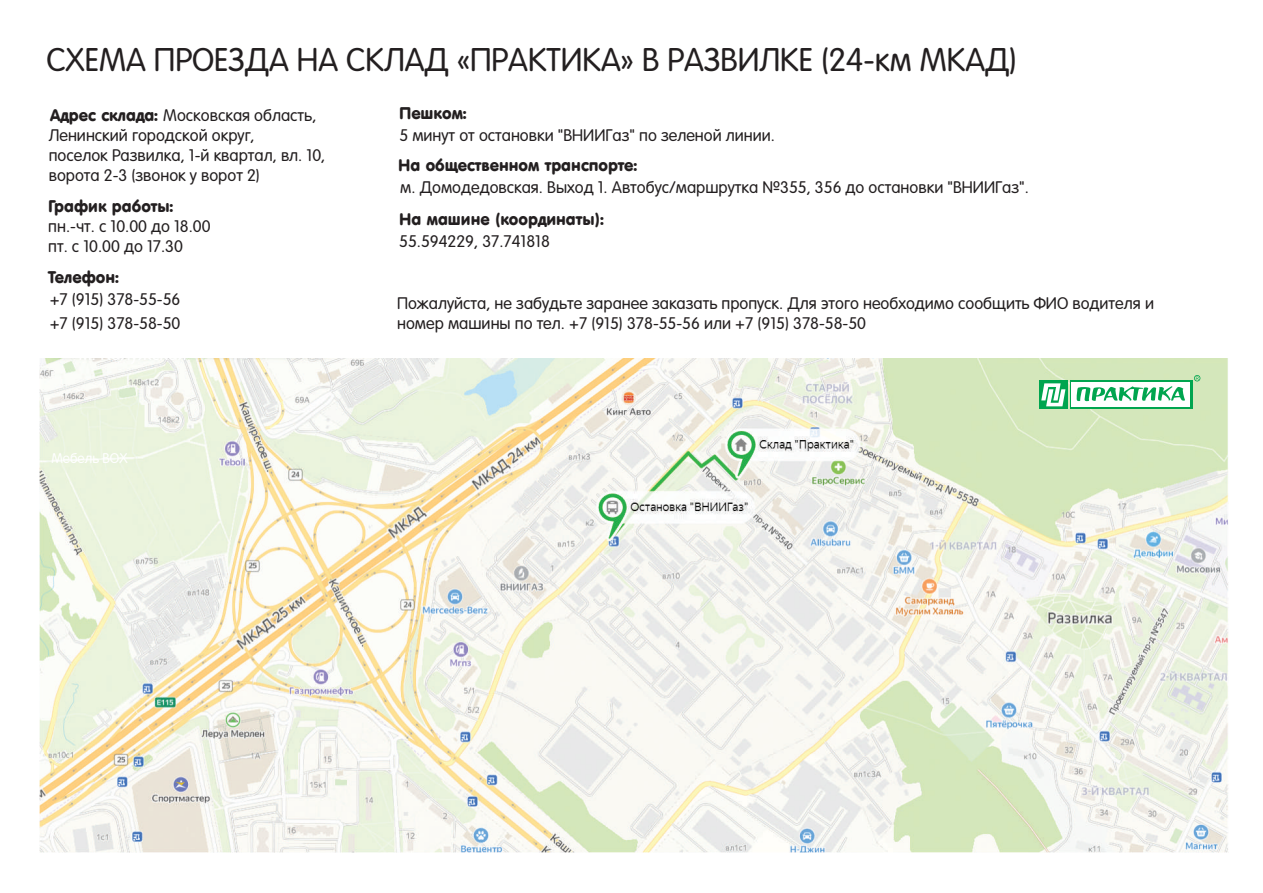
<style>
.page{position:relative;width:1263px;height:893px;background:#fff}
.page>*{position:absolute;margin:0;border:0;box-sizing:border-box;transform-origin:0 0}
.t1{font:32.25px "VAG Rounded LTCYR Light";color:#231f20}
.t2{font:16.5px/20.1px "VAG Rounded LTCYR Light";color:#231f20}
.t3{font:16.5px "VAG Rounded TL";color:#231f20}
.t4{font:13.8px "VAG Rounded LTCYR Light";color:#fff}
.s1{font-family:"VAG Rounded TL"}
</style>
<div class="page">
<img style="left:40px;top:359px;width:1188px;height:494px">
<div style="left:1039px;top:380px;width:29px;height:29px;background:#00a54f"></div>
<svg style="left:1041px;top:383px;width:24px;height:23px"></svg>
<div style="left:1070px;top:380px;width:122px;height:29px;background:#00a54f"></div>
<div style="left:1071px;top:382px;width:119px;height:25px;background:#fff"></div>
<svg style="left:1076px;top:386px;width:109px;height:16px"></svg>
<svg style="left:1194px;top:375px;width:6px;height:6px"></svg>
<h1 class="t1" style="left:46px;top:41px;width:972px">CХЕМА ПРОЕЗДА НА СКЛАД «ПРАКТИКА» В РАЗВИЛКЕ (24-км МКАД)</h1>
<p class="t2" style="left:49px;top:105px;width:278px"><span class="s1">Адрес склада:</span> Московская область,<br>Ленинский городской округ,<br>поселок Развилка, 1-й квартал, вл. 10, ворота 2-3 (звонок у ворот 2)</p>
<p class="t3" style="left:48px;top:196px;width:127px">График работы:</p>
<p class="t2" style="left:48px;top:217px;width:164px">пн.-чт. с 10.00 до 18.00 пт. с 10.00 до 17.30</p>
<p class="t3" style="left:48px;top:266px;width:72px">Телефон:</p>
<p class="t2" style="left:50px;top:288px;width:132px;line-height:24px">+7 (915) 378-55-56 +7 (915) 378-58-50</p>
<p class="t4" style="left:51px;top:450px;width:78px">Мебель BOX</p>
<p class="t3" style="left:399px;top:103px;width:69px">Пешком:</p>
<p class="t2" style="left:399px;top:126px;width:377px">5 минут от остановки "ВНИИГаз" по зеленой линии.</p>
<p class="t3" style="left:398px;top:155px;width:241px">На общественном транспорте:</p>
<p class="t2" style="left:400px;top:178px;width:630px">м. Домодедовская. Выход 1. Автобус/маршрутка №355, 356 до остановки "ВНИИГаз".</p>
<p class="t2" style="left:399px;top:231px;width:152px">55.594229, 37.741818</p>
<p class="t3" style="left:399px;top:209px;width:206px">На машине (координаты):</p>
<p class="t2" style="left:397px;top:294px;width:758px">Пожалуйста, не забудьте заранее заказать пропуск. Для этого необходимо сообщить ФИО водителя и номер машины по тел. +7 (915) 378-55-56 или +7 (915) 378-58-50</p>
</div>
